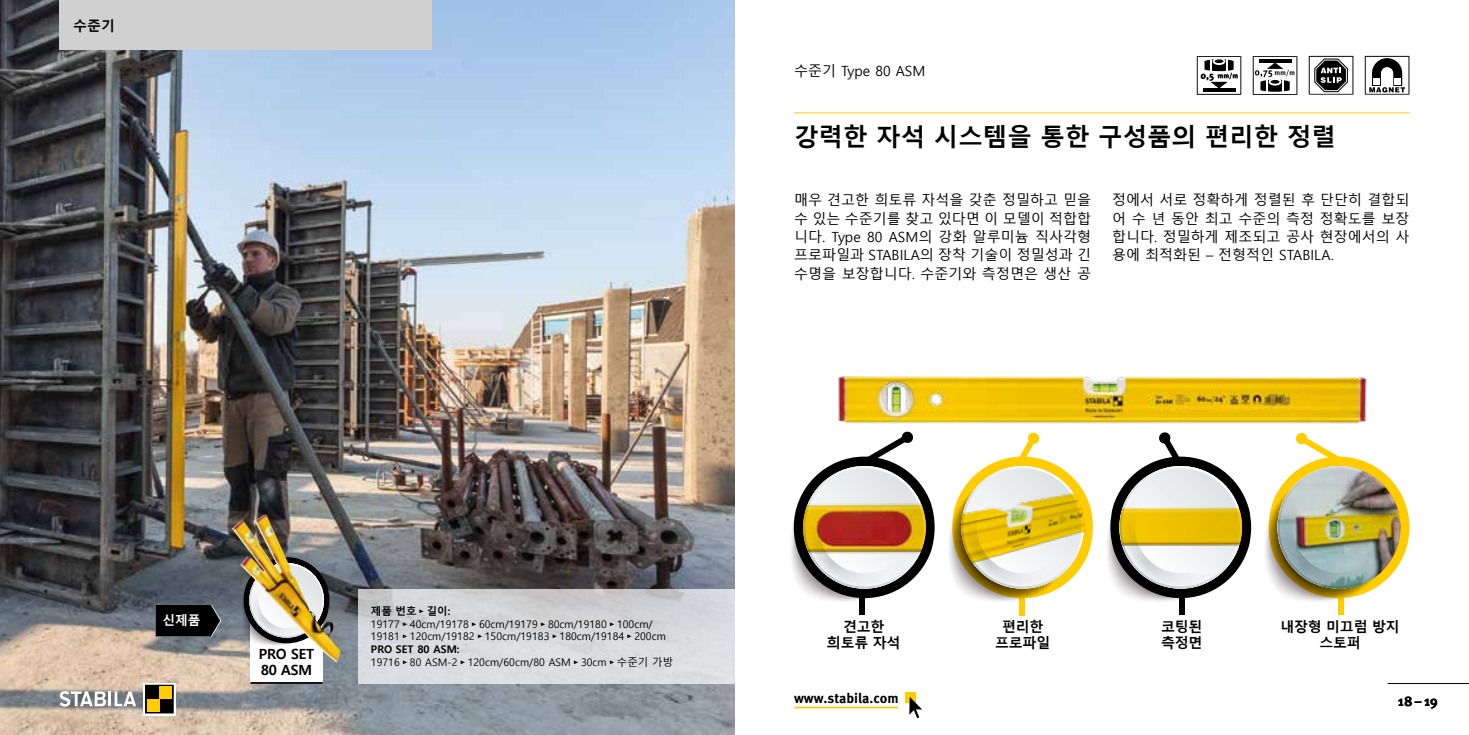
<style>
.page{position:relative;width:1469px;height:735px;background:#fff}
.page>*{position:absolute;margin:0;border:0;box-sizing:border-box;transform-origin:0 0}
.t1{font:700 24.5px "Malgun Gothic";color:#000}
.t2{font:14px/18.4px "Malgun Gothic";color:#000;text-align:justify}
.t3{font:700 14px/16.8px "Malgun Gothic";letter-spacing:-.02em;color:#000;text-align:center}
.t4{font:700 14px "Meta Pro";letter-spacing:-.005em;color:#000}
.t5{font:700 12.78px "Malgun Gothic";color:#fff}
.t6{font:10.5px/12.6px "Malgun Gothic";color:#000}
.t7{font:700 7.17px "Meta Pro";color:#000}
.s1{font-size:9.62px}
.s2{font-weight:700}
.s3{font-family:"Meta Pro";font-weight:700}
.s4{font-family:"Meta Pro"}
</style>
<div class="page">
<hr style="left:1387px;top:682px;width:81px;height:1px;background:#000">
<div style="left:905px;top:691px;width:10px;height:11px;background:#fc0"></div>
<svg style="left:909px;top:696px;width:13px;height:21px"></svg>
<hr style="left:794px;top:706px;width:104px;height:2px;background:#fc0">
<img style="left:0;top:0;width:734px;height:734px">
<div style="left:1018px;top:482px;width:6px;height:132px;background:#fc0"></div>
<div style="left:1178px;top:505px;width:6px;height:109px;background:#000"></div>
<div style="left:859px;top:505px;width:6px;height:109px;background:#000"></div>
<div style="left:1338px;top:505px;width:6px;height:109px;background:#fc0"></div>
<svg style="left:791px;top:431px;width:143px;height:170px"></svg>
<svg style="left:949px;top:432px;width:143px;height:173px"></svg>
<svg style="left:1107px;top:432px;width:144px;height:173px"></svg>
<svg style="left:1265px;top:432px;width:144px;height:169px"></svg>
<img style="left:838px;top:376px;width:529px;height:48px">
<hr style="left:794px;top:112px;width:615px;height:1px;background:#fc0">
<img style="left:802px;top:465px;width:124px;height:125px;border-radius:62px">
<img style="left:960px;top:471px;width:124px;height:119px">
<svg style="left:1252px;top:56px;width:45px;height:39px"></svg>
<svg style="left:1364px;top:56px;width:45px;height:39px"></svg>
<svg style="left:1308px;top:56px;width:45px;height:39px"></svg>
<img style="left:1277px;top:465px;width:123px;height:123px;border-radius:61px">
<img style="left:1119px;top:479px;width:124px;height:94px">
<svg style="left:358px;top:588px;width:376px;height:95px;background:#d4d6d8"></svg>
<svg style="left:1196px;top:56px;width:45px;height:39px"></svg>
<svg style="left:156px;top:604px;width:65px;height:32px;background:#0d0e0f"></svg>
<div style="left:250px;top:614px;width:72px;height:68px;background:#fff"></div>
<hr style="left:250px;top:681px;width:73px;height:2px;background:#000">
<img style="left:232px;top:514px;width:109px;height:148px">
<div style="left:60px;top:0;width:372px;height:50px;background:#d0d0d0"></div>
<hr style="left:108px;top:691px;width:3px;height:14px;background:#fff">
<svg style="left:115px;top:691px;width:21px;height:14px"></svg>
<svg style="left:60px;top:690px;width:46px;height:16px"></svg>
<svg style="left:143px;top:682px;width:33px;height:33px"></svg>
<svg style="left:145px;top:684px;width:29px;height:29px"></svg>
<div style="left:159px;top:686px;width:13px;height:12px;background:#fc0"></div>
<div style="left:147px;top:698px;width:12px;height:13px;background:#fc0"></div>
<p class="t3" style="left:73px;top:17px;width:44px">수준기</p>
<p class="t2" style="left:794px;top:62px;width:133px">수준기 Type 80 ASM</p>
<p class="t7" style="left:1200px;top:70px;width:39px"><span class="s1">0,5</span> mm/m</p>
<h1 class="t1" style="left:794px;top:122px;width:543px">강력한 자석 시스템을 통한 구성품의 편리한 정렬</h1>
<p class="t2" style="left:794px;top:191px;width:299px">매우 견고한 희토류 자석을 갖춘 정밀하고 믿을 수 있는 수준기를 찾고 있다면 이 모델이 적합합 니다. Type 80 ASM의 강화 알루미늄 직사각형 프로파일과 STABILA의 장착 기술이 정밀성과 긴 수명을 보장합니다. 수준기와 측정면은 생산 공</p>
<p class="t2" style="left:1112px;top:191px;width:299px">정에서 서로 정확하게 정렬된 후 단단히 결합되 어 수 년 동안 최고 수준의 측정 정확도를 보장 합니다. 정밀하게 제조되고 공사 현장에서의 사 용에 최적화된 – 전형적인 STABILA.</p>
<p class="t5" style="left:162px;top:612px;width:40px">신제품</p>
<p class="t6" style="left:371px;top:605px;width:304px"><span class="s2">제품 번호</span> <span class="s3">▸</span> <span class="s2">길이:<br></span>19177 <span class="s4">▸</span> 40cm/19178 <span class="s4">▸</span> 60cm/19179 <span class="s4">▸</span> 80cm/19180 <span class="s4">▸</span> 100cm/ 19181 <span class="s4">▸</span> 120cm/19182 <span class="s4">▸</span> 150cm/19183 <span class="s4">▸</span> 180cm/19184 <span class="s4">▸</span> 200cm <span class="s2">PRO SET 80 ASM:<br></span>19716 <span class="s4">▸</span> 80 ASM-2 <span class="s4">▸</span> 120cm/60cm/80 ASM <span class="s4">▸</span> 30cm <span class="s4">▸</span> 수준기 가방</p>
<p class="t3" style="left:259px;top:645px;width:57px;text-align:left">PRO SET<br>80 ASM</p>
<p class="t3" style="left:827px;top:617px;width:75px">견고한 희토류 자석</p>
<p class="t3" style="left:995px;top:617px;width:57px">편리한 프로파일</p>
<p class="t3" style="left:1161px;top:617px;width:43px;text-align:left">코팅된 측정면</p>
<p class="t3" style="left:1280px;top:617px;width:121px">내장형 미끄럼 방지 스토퍼</p>
<p class="t4" style="left:794px;top:686px;width:106px">www.stabila.com</p>
<p class="t4" style="left:1397px;top:689px;width:42px">18–19</p>
</div>
